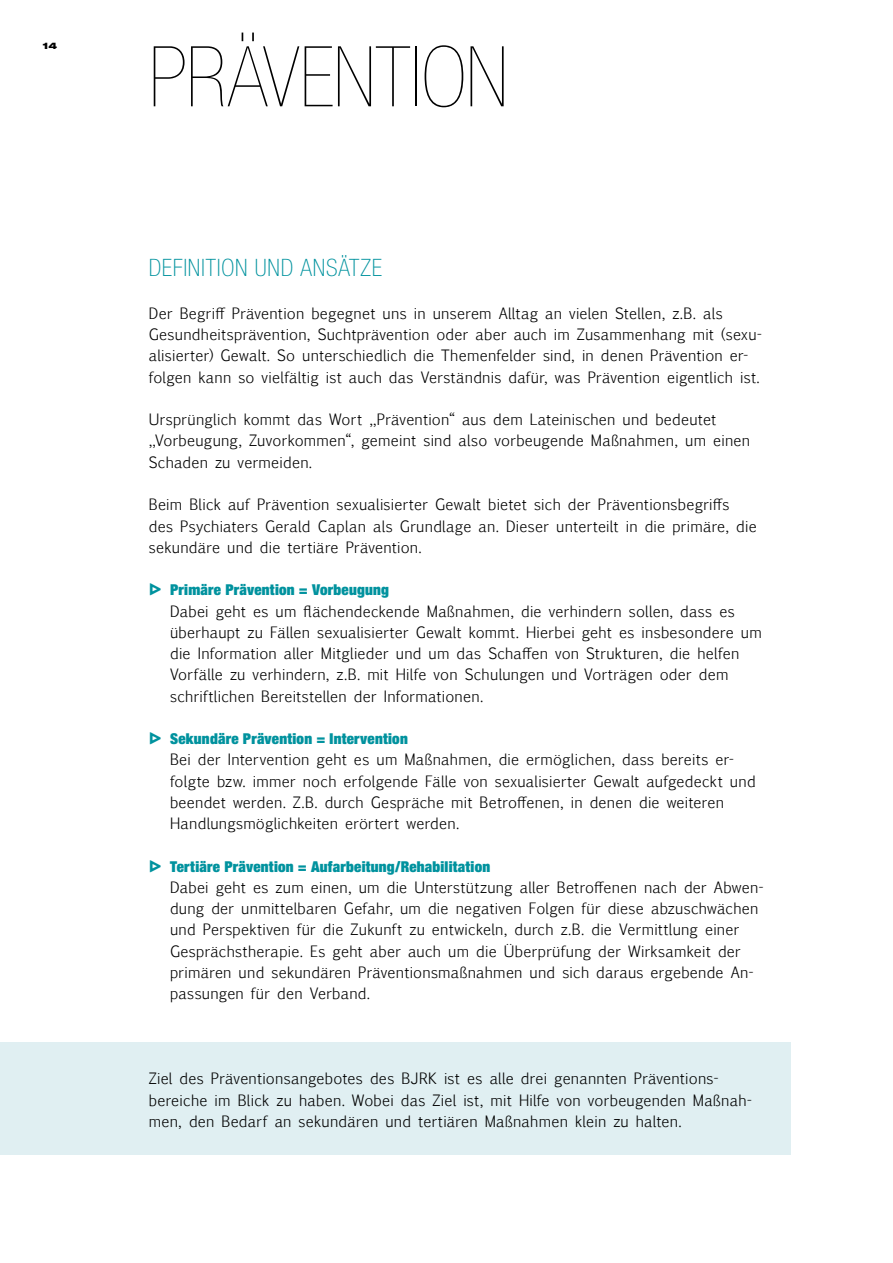
<style>
.page{position:relative;width:893px;height:1263px;background:#fff}
.page>*{position:absolute;margin:0;border:0;box-sizing:border-box;transform-origin:0 0}
.t1{font:200 condensed 84px "Helvetica Neue LT Std";letter-spacing:-.005em;color:#000}
.t2{font:100 condensed 24px "Helvetica Neue LT Std";letter-spacing:.03em;color:#00929e}
.t3{font:300 15px/21.3px "Pigiarniq";letter-spacing:.015em;color:#000}
.t4{font:900 condensed 15px "Helvetica Neue LT Std";letter-spacing:.015em;color:#00929e}
.t5{font:900 expanded 9px "Helvetica Neue LT Std";color:#000}
.s1{font-family:"Pigiarniq";font-weight:800;font-stretch:normal}
</style>
<div class="page">
<div style="left:0;top:1042px;width:791px;height:112px;background:#e0eff2"></div>
<p class="t5" style="left:43px;top:40px;width:16px">14</p>
<h1 class="t1" style="left:149px;top:31px;width:361px">PRÄVENTION</h1>
<h2 class="t2" style="left:149px;top:254px;width:235px">DEFINITION UND ANSÄTZE</h2>
<p class="t3" style="left:149px;top:302px;width:615px">Der Begriff Prävention begegnet uns in unserem Alltag an vielen Stellen, z.B. als Gesundheitsprävention, Suchtprävention oder aber auch im Zusammenhang mit (sexu&shy;alisierter) Gewalt. So unterschiedlich die Themenfelder sind, in denen Prävention er&shy;folgen kann so vielfältig ist auch das Verständnis dafür, was Prävention eigentlich ist.</p>
<p class="t3" style="left:149px;top:408px;width:603px">Ursprünglich kommt das Wort „Prävention“ aus dem Lateinischen und bedeutet „Vorbeugung, Zuvorkommen“, gemeint sind also vorbeugende Maßnahmen, um einen<br>Schaden zu vermeiden.</p>
<p class="t3" style="left:149px;top:493px;width:610px">Beim Blick auf Prävention sexualisierter Gewalt bietet sich der Präventionsbegriffs des Psychiaters Gerald Caplan als Grundlage an. Dieser unterteilt in die primäre, die sekundäre und die tertiäre Prävention.</p>
<p class="t4" style="left:149px;top:580px;width:242px"><span class="s1">ᐅ</span> Primäre Prävention = Vorbeugung</p>
<p class="t3" style="left:170px;top:600px;width:593px">Dabei geht es um flächendeckende Maßnahmen, die verhindern sollen, dass es überhaupt zu Fällen sexualisierter Gewalt kommt. Hierbei geht es insbesondere um die Information aller Mitglieder und um das Schaffen von Strukturen, die helfen Vorfälle zu verhindern, z.B. mit Hilfe von Schulungen und Vorträgen oder dem schriftlichen Bereitstellen der Informationen.</p>
<p class="t4" style="left:149px;top:729px;width:260px"><span class="s1">ᐅ</span> Sekundäre Prävention = Intervention</p>
<p class="t3" style="left:170px;top:749px;width:587px">Bei der Intervention geht es um Maßnahmen, die ermöglichen, dass bereits er&shy;folgte bzw. immer noch erfolgende Fälle von sexualisierter Gewalt aufgedeckt und beendet werden. Z.B. durch Gespräche mit Betroffenen, in denen die weiteren Handlungsmöglichkeiten erörtert werden.</p>
<p class="t4" style="left:149px;top:857px;width:343px"><span class="s1">ᐅ</span> Tertiäre Prävention = Aufarbeitung/Rehabilitation</p>
<p class="t3" style="left:170px;top:876px;width:595px">Dabei geht es zum einen, um die Unterstützung aller Betroffenen nach der Abwen&shy;dung der unmittelbaren Gefahr, um die negativen Folgen für diese abzuschwächen und Perspektiven für die Zukunft zu entwickeln, durch z.B. die Vermittlung einer Gesprächstherapie. Es geht aber auch um die Überprüfung der Wirksamkeit der primären und sekundären Präventionsmaßnahmen und sich daraus ergebende An&shy;passungen für den Verband.</p>
<p class="t3" style="left:149px;top:1067px;width:605px">Ziel des Präventionsangebotes des BJRK ist es alle drei genannten Präventions&shy;bereiche im Blick zu haben. Wobei das Ziel ist, mit Hilfe von vorbeugenden Maßnah&shy;men, den Bedarf an sekundären und tertiären Maßnahmen klein zu halten.</p>
</div>
